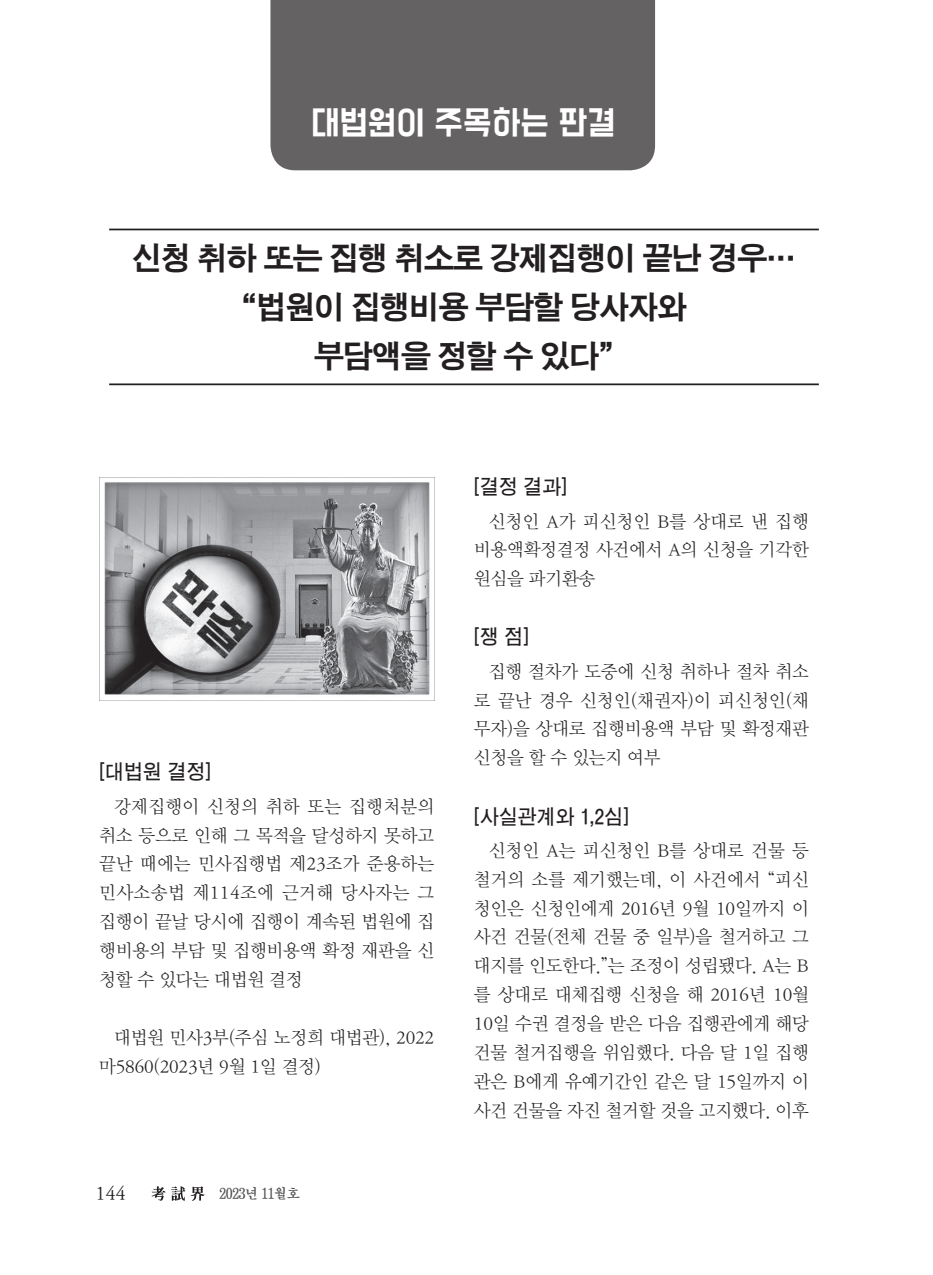
<style>
.page{position:relative;width:933px;height:1275px;background:#fff}
.page>*{position:absolute;margin:0;border:0;box-sizing:border-box;transform-origin:0 0}
.t1{font:31.5px/49px "D Xgo Std 60";letter-spacing:-.05em;color:#231f20;text-align:center}
.t2{font:29.75px "BM Do Hyeon";color:#fff}
.t3{font:20.12px "D Xgo Std 40";letter-spacing:-.01em;color:#231f20;scale:.95 1}
.t4{font:19.25px "DX Nmu Std 30";color:#231f20}
.t5{font:18.38px/28.9px "DX Nmu Std 20";letter-spacing:-.01em;color:#231f20;text-align:justify}
.t6{font:14px "D Xmu Std 40";letter-spacing:-.05em;color:#231f20;scale:.95 1}
</style>
<div class="page">
<svg style="left:152px;top:1186px;width:13px;height:15px"></svg>
<svg style="left:171px;top:1186px;width:14px;height:15px"></svg>
<svg style="left:191px;top:1186px;width:14px;height:15px"></svg>
<div style="left:270px;top:0;width:385px;height:170px;background:#656263"></div>
<hr style="left:109px;top:229px;width:710px;height:1px;background:#231f20">
<hr style="left:109px;top:383px;width:710px;height:2px;background:#231f20">
<img style="left:99px;top:477px;width:335px;height:223px">
<h2 class="t2" style="left:311px;top:107px;width:306px">대법원이 주목하는 판결</h2>
<h1 class="t1" style="left:132px;top:235px;width:666px">신청 취하 또는 집행 취소로 강제집행이 끝난 경우… “법원이 집행비용 부담할 당사자와<br>부담액을 정할 수 있다”</h1>
<p class="t3" style="left:99px;top:762px;width:119px">[대법원 결정]</p>
<p class="t5" style="left:99px;top:792px;width:336px;text-indent:15px">강제집행이 신청의 취하 또는 집행처분의 취소 등으로 인해 그 목적을 달성하지 못하고 끝난 때에는 민사집행법 제23조가 준용하는 민사소송법 제114조에 근거해 당사자는 그 집행이 끝날 당시에 집행이 계속된 법원에 집 행비용의 부담 및 집행비용액 확정 재판을 신 청할 수 있다는 대법원 결정</p>
<p class="t5" style="left:99px;top:1023px;width:336px;text-indent:15px">대법원 민사3부(주심 노정희 대법관), 2022 마5860(2023년 9월 1일 결정)</p>
<p class="t4" style="left:95px;top:1184px;width:31px">144</p>
<p class="t6" style="left:219px;top:1186px;width:87px">2023년 11월호</p>
<p class="t3" style="left:474px;top:477px;width:100px">[결정 결과]</p>
<p class="t5" style="left:474px;top:507px;width:336px;text-indent:15px">신청인 A가 피신청인 B를 상대로 낸 집행 비용액확정결정 사건에서 A의 신청을 기각한 원심을 파기환송</p>
<p class="t3" style="left:474px;top:627px;width:60px">[쟁 점]</p>
<p class="t5" style="left:474px;top:657px;width:336px;text-indent:15px">집행 절차가 도중에 신청 취하나 절차 취소 로 끝난 경우 신청인(채권자)이 피신청인(채 무자)을 상대로 집행비용액 부담 및 확정재판 신청을 할 수 있는지 여부</p>
<p class="t3" style="left:474px;top:806px;width:165px">[사실관계와 1,2심]</p>
<p class="t5" style="left:474px;top:836px;width:336px;text-indent:15px">신청인 A는 피신청인 B를 상대로 건물 등 철거의 소를 제기했는데, 이 사건에서 “피신 청인은 신청인에게 2016년 9월 10일까지 이 사건 건물(전체 건물 중 일부)을 철거하고 그 대지를 인도한다.”는 조정이 성립됐다. A는 B 를 상대로 대체집행 신청을 해 2016년 10월 10일 수권 결정을 받은 다음 집행관에게 해당 건물 철거집행을 위임했다. 다음 달 1일 집행 관은 B에게 유예기간인 같은 달 15일까지 이 사건 건물을 자진 철거할 것을 고지했다. 이후</p>
</div>
